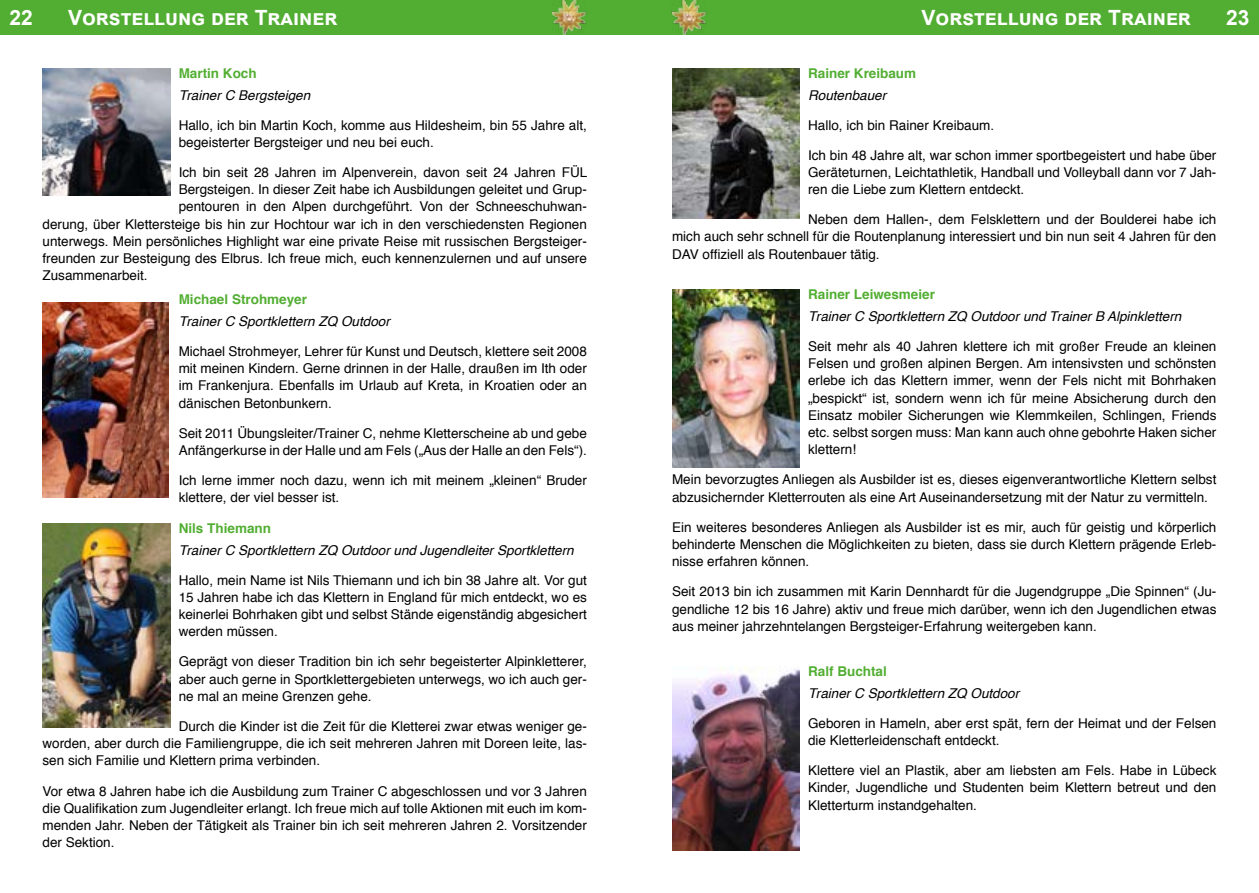
<style>
.page{position:relative;width:1259px;height:893px;background:#fff}
.page>*{position:absolute;margin:0;border:0;box-sizing:border-box;transform-origin:0 0}
.t1{font:700 21px "Arial";color:#fff}
.t2{font:13.5px/17.2px "Helvetica";color:#000;text-align:justify}
.t3{font:italic 13.5px "Helvetica";color:#000}
.t4{font:700 13.5px "Helvetica";color:#52ae32}
</style>
<div class="page">
<div style="left:629px;top:0;width:630px;height:35px;background:#52ae32"></div>
<div style="left:0;top:0;width:629px;height:35px;background:#52ae32"></div>
<img style="left:552px;top:0;width:35px;height:35px">
<img style="left:671px;top:0;width:35px;height:35px">
<img style="left:43px;top:68px;width:127px;height:128px">
<img style="left:43px;top:302px;width:126px;height:196px">
<img style="left:43px;top:523px;width:127px;height:204px">
<img style="left:672px;top:289px;width:127px;height:178px">
<img style="left:672px;top:666px;width:127px;height:184px">
<img style="left:672px;top:68px;width:127px;height:151px">
<h1 class="t1" style="left:10px;top:3px;width:25px">22</h1>
<h1 class="t1" style="left:68px;top:3px;width:271px">Vorstellung der Trainer</h1>
<h1 class="t1" style="left:921px;top:3px;width:271px">Vorstellung der Trainer</h1>
<h1 class="t1" style="left:1226px;top:3px;width:25px">23</h1>
<p class="t4" style="left:179px;top:63px;width:80px">Martin Koch</p>
<p class="t3" style="left:179px;top:84px;width:133px">Trainer C Bergsteigen</p>
<p class="t2" style="left:179px;top:117px;width:410px">Hallo, ich bin Martin Koch, komme aus Hildesheim, bin 55 Jahre alt, begeisterter Bergsteiger und neu bei euch.</p>
<p class="t2" style="left:179px;top:164px;width:410px">Ich bin seit 28 Jahren im Alpenverein, davon seit 24 Jahren FÜL</p>
<p class="t2" style="left:179px;top:181px;width:410px">Bergsteigen. In dieser Zeit habe ich Ausbildungen geleitet und Grup-</p>
<p class="t2" style="left:179px;top:198px;width:410px">pentouren in den Alpen durchgeführt. Von der Schneeschuhwan-</p>
<p class="t2" style="left:43px;top:216px;width:546px">derung, über Klettersteige bis hin zur Hochtour war ich in den verschiedensten Regionen</p>
<p class="t2" style="left:43px;top:233px;width:546px">unterwegs. Mein persönliches Highlight war eine private Reise mit russischen Bergsteiger-</p>
<p class="t2" style="left:43px;top:250px;width:546px">freunden zur Besteigung des Elbrus. Ich freue mich, euch kennenzulernen und auf unsere</p>
<p class="t2" style="left:43px;top:268px;width:107px">Zusammenarbeit.</p>
<p class="t4" style="left:179px;top:289px;width:130px">Michael Strohmeyer</p>
<p class="t3" style="left:179px;top:310px;width:213px">Trainer C Sportklettern ZQ Outdoor</p>
<p class="t2" style="left:179px;top:343px;width:410px">Michael Strohmeyer, Lehrer für Kunst und Deutsch, klettere seit 2008 mit meinen Kindern. Gerne drinnen in der Halle, draußen im Ith oder im Frankenjura. Ebenfalls im Urlaub auf Kreta, in Kroatien oder an dänischen Betonbunkern.</p>
<p class="t2" style="left:179px;top:425px;width:410px">Seit 2011 Übungsleiter/Trainer C, nehme Kletterscheine ab und gebe<br>Anfängerkurse in der Halle und am Fels („Aus der Halle an den Fels“).</p>
<p class="t2" style="left:179px;top:472px;width:410px">Ich lerne immer noch dazu, wenn ich mit meinem „kleinen“ Bruder klettere, der viel besser ist.</p>
<p class="t4" style="left:179px;top:517px;width:94px">Nils Thiemann</p>
<p class="t3" style="left:179px;top:539px;width:396px">Trainer C Sportklettern ZQ Outdoor und Jugendleiter Sportklettern</p>
<p class="t2" style="left:179px;top:572px;width:410px">Hallo, mein Name ist Nils Thiemann und ich bin 38 Jahre alt. Vor gut 15 Jahren habe ich das Klettern in England für mich entdeckt, wo es keinerlei Bohrhaken gibt und selbst Stände eigenständig abgesichert werden müssen.</p>
<p class="t2" style="left:179px;top:653px;width:410px">Geprägt von dieser Tradition bin ich sehr begeisterter Alpinkletterer, aber auch gerne in Sportklettergebieten unterwegs, wo ich auch ger&shy;ne mal an meine Grenzen gehe.</p>
<p class="t2" style="left:43px;top:718px;width:546px;text-indent:136px">Durch die Kinder ist die Zeit für die Kletterei zwar etwas weniger ge&shy;worden, aber durch die Familiengruppe, die ich seit mehreren Jahren mit Doreen leite, las&shy;sen sich Familie und Klettern prima verbinden.</p>
<p class="t2" style="left:43px;top:782px;width:546px">Vor etwa 8 Jahren habe ich die Ausbildung zum Trainer C abgeschlossen und vor 3 Jahren die Qualifikation zum Jugendleiter erlangt. Ich freue mich auf tolle Aktionen mit euch im kom&shy;menden Jahr. Neben der Tätigkeit als Trainer bin ich seit mehreren Jahren 2. Vorsitzender der Sektion.</p>
<p class="t4" style="left:808px;top:63px;width:110px">Rainer Kreibaum</p>
<p class="t3" style="left:808px;top:84px;width:80px">Routenbauer</p>
<p class="t2" style="left:808px;top:117px;width:188px">Hallo, ich bin Rainer Kreibaum.</p>
<p class="t2" style="left:808px;top:147px;width:410px">Ich bin 48 Jahre alt, war schon immer sportbegeistert und habe über Geräteturnen, Leichtathletik, Handball und Volleyball dann vor 7 Jah&shy;ren die Liebe zum Klettern entdeckt.</p>
<p class="t2" style="left:672px;top:211px;width:546px;text-indent:136px">Neben dem Hallen-, dem Felsklettern und der Boulderei habe ich mich auch sehr schnell für die Routenplanung interessiert und bin nun seit 4 Jahren für den DAV offiziell als Routenbauer tätig.</p>
<p class="t4" style="left:808px;top:284px;width:128px">Rainer Leiwesmeier</p>
<p class="t3" style="left:808px;top:306px;width:375px">Trainer C Sportklettern ZQ Outdoor und Trainer B Alpinklettern</p>
<p class="t2" style="left:808px;top:338px;width:410px">Seit mehr als 40 Jahren klettere ich mit großer Freude an kleinen Felsen und großen alpinen Bergen. Am intensivsten und schönsten erlebe ich das Klettern immer, wenn der Fels nicht mit Bohrhaken „bespickt“ ist, sondern wenn ich für meine Absicherung durch den Einsatz mobiler Sicherungen wie Klemmkeilen, Schlingen, Friends etc. selbst sorgen muss: Man kann auch ohne gebohrte Haken sicher klettern!</p>
<p class="t2" style="left:672px;top:471px;width:546px">Mein bevorzugtes Anliegen als Ausbilder ist es, dieses eigenverantwortliche Klettern selbst abzusichernder Kletterrouten als eine Art Auseinandersetzung mit der Natur zu vermitteln.</p>
<p class="t2" style="left:672px;top:519px;width:546px">Ein weiteres besonderes Anliegen als Ausbilder ist es mir, auch für geistig und körperlich behinderte Menschen die Möglichkeiten zu bieten, dass sie durch Klettern prägende Erleb&shy;nisse erfahren können.</p>
<p class="t2" style="left:672px;top:583px;width:546px">Seit 2013 bin ich zusammen mit Karin Dennhardt für die Jugendgruppe „Die Spinnen“ (Ju&shy;gendliche 12 bis 16 Jahre) aktiv und freue mich darüber, wenn ich den Jugendlichen etwas aus meiner jahrzehntelangen Bergsteiger-Erfahrung weitergeben kann.</p>
<p class="t4" style="left:808px;top:661px;width:80px">Ralf Buchtal</p>
<p class="t3" style="left:808px;top:682px;width:213px">Trainer C Sportklettern ZQ Outdoor</p>
<p class="t2" style="left:808px;top:715px;width:410px">Geboren in Hameln, aber erst spät, fern der Heimat und der Felsen die Kletterleidenschaft entdeckt.</p>
<p class="t2" style="left:808px;top:762px;width:410px">Klettere viel an Plastik, aber am liebsten am Fels. Habe in Lübeck Kinder, Jugendliche und Studenten beim Klettern betreut und den Kletterturm instandgehalten.</p>
</div>
